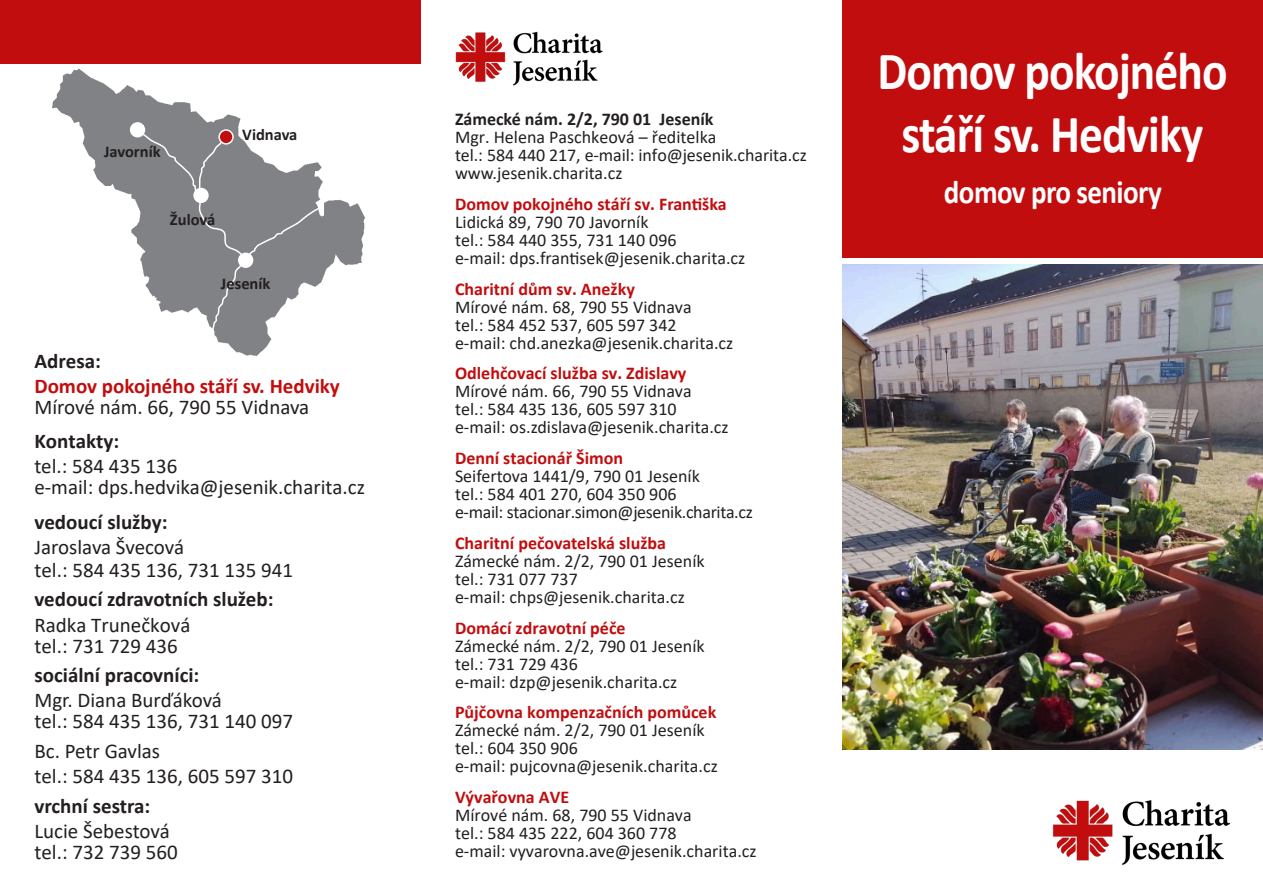
<style>
.page{position:relative;width:1263px;height:893px;background:#fff}
.page>*{position:absolute;margin:0;border:0;box-sizing:border-box;transform-origin:0 0}
.t1{font:700 54px/63px "Calibri";letter-spacing:-.02em;color:#fff;text-align:center;scale:.88 1}
.t2{font:700 33px "Calibri";letter-spacing:-.02em;color:#fff;scale:.88 1}
.t3{font:21px "Calibri";color:#231f20}
.t4{font:700 21px "Calibri";color:#231f20}
.t5{font:700 21px "Calibri";color:#c20d0e}
.t6{font:18px/18px "Calibri";color:#231f20}
.t7{font:700 18px "Calibri";color:#c20d0e}
.t8{font:18px "Calibri";letter-spacing:-.02em;color:#231f20}
.t9{font:700 18px "Calibri";color:#231f20}
.t10{font:700 16.5px "Calibri";color:#231f20}
.s1{font-weight:700;color:#c20d0e}
</style>
<div class="page">
<div style="left:0;top:0;width:421px;height:64px;background:#c20d0e"></div>
<img style="left:1053px;top:800px;width:177px;height:65px">
<img style="left:455px;top:31px;width:148px;height:55px">
<img style="left:842px;top:265px;width:421px;height:484px">
<div style="left:843px;top:0;width:420px;height:257px;background:#c20d0e"></div>
<img style="left:52px;top:68px;width:314px;height:288px">
<div style="left:131px;top:123px;width:13px;height:14px;background:#fff;border-radius:50%"></div>
<div style="left:130px;top:122px;width:15px;height:15px;border:2px solid #fff;border-radius:50%"></div>
<svg style="left:139px;top:132px;width:186px;height:207px"></svg>
<div style="left:194px;top:188px;width:14px;height:14px;background:#fff;border-radius:50%"></div>
<div style="left:193px;top:188px;width:16px;height:15px;border:2px solid #fff;border-radius:50%"></div>
<div style="left:219px;top:130px;width:14px;height:14px;background:#c20d0e;border-radius:50%"></div>
<div style="left:218px;top:129px;width:16px;height:16px;border:2px solid #fff;border-radius:50%"></div>
<p class="t10" style="left:104px;top:139px;width:58px">Javorník</p>
<p class="t10" style="left:242px;top:122px;width:57px">Vidnava</p>
<p class="t10" style="left:170px;top:207px;width:47px">Žulová</p>
<p class="t10" style="left:221px;top:272px;width:51px">Jeseník</p>
<p class="t4" style="left:34px;top:346px;width:68px">Adresa:</p>
<p class="t5" style="left:34px;top:371px;width:307px">Domov pokojného stáří sv. Hedviky</p>
<p class="t3" style="left:34px;top:392px;width:276px">Mírové nám. 66, 790 55 Vidnava</p>
<p class="t4" style="left:34px;top:426px;width:86px">Kontakty:</p>
<p class="t3" style="left:34px;top:451px;width:145px">tel.: 584 435 136</p>
<p class="t3" style="left:34px;top:472px;width:332px">e-mail: dps.hedvika@jesenik.charita.cz</p>
<p class="t4" style="left:34px;top:507px;width:135px">vedoucí služby:</p>
<p class="t3" style="left:34px;top:533px;width:151px">Jaroslava Švecová</p>
<p class="t3" style="left:34px;top:555px;width:260px">tel.: 584 435 136, 731 135 941</p>
<p class="t4" style="left:34px;top:584px;width:241px">vedoucí zdravotních služeb:</p>
<p class="t3" style="left:34px;top:610px;width:157px">Radka Trunečková</p>
<p class="t3" style="left:34px;top:631px;width:145px">tel.: 731 729 436</p>
<p class="t4" style="left:34px;top:660px;width:166px">sociální pracovníci:</p>
<p class="t3" style="left:34px;top:686px;width:189px">Mgr. Diana Burďáková</p>
<p class="t3" style="left:34px;top:707px;width:260px">tel.: 584 435 136, 731 140 097</p>
<p class="t3" style="left:34px;top:736px;width:127px">Bc. Petr Gavlas</p>
<p class="t3" style="left:34px;top:762px;width:260px">tel.: 584 435 136, 605 597 310</p>
<p class="t4" style="left:34px;top:791px;width:117px">vrchní sestra:</p>
<p class="t3" style="left:34px;top:816px;width:137px">Lucie Šebestová</p>
<p class="t3" style="left:34px;top:837px;width:145px">tel.: 732 739 560</p>
<p class="t9" style="left:455px;top:106px;width:260px">Zámecké nám. 2/2, 790 01 Jeseník</p>
<p class="t6" style="left:455px;top:128px;width:263px">Mgr. Helena Paschkeová – ředitelka</p>
<p class="t6" style="left:455px;top:146px;width:353px">tel.: 584 440 217, e-mail: info@jesenik.charita.cz</p>
<p class="t6" style="left:455px;top:164px;width:169px">www.jesenik.charita.cz</p>
<p class="t7" style="left:455px;top:191px;width:273px">Domov pokojného stáří sv. Františka</p>
<p class="t6" style="left:455px;top:212px;width:223px">Lidická 89, 790 70 Javorník tel.: 584 440 355, 731 140 096</p>
<p class="t6" style="left:455px;top:248px;width:292px">e-mail: dps.frantisek@jesenik.charita.cz</p>
<p class="t7" style="left:455px;top:276px;width:181px">Charitní dům sv. Anežky</p>
<p class="t6" style="left:455px;top:297px;width:238px">Mírové nám. 68, 790 55 Vidnava tel.: 584 452 537, 605 597 342</p>
<p class="t6" style="left:455px;top:333px;width:280px">e-mail: chd.anezka@jesenik.charita.cz</p>
<p class="t7" style="left:455px;top:361px;width:233px">Odlehčovací služba sv. Zdislavy</p>
<p class="t6" style="left:455px;top:382px;width:238px">Mírové nám. 66, 790 55 Vidnava tel.: 584 435 136, 605 597 310</p>
<p class="t6" style="left:455px;top:418px;width:275px">e-mail: os.zdislava@jesenik.charita.cz</p>
<p class="t7" style="left:455px;top:445px;width:170px">Denní stacionář Šimon</p>
<p class="t6" style="left:455px;top:467px;width:246px">Seifertova 1441/9, 790 01 Jeseník</p>
<p class="t6" style="left:455px;top:485px;width:223px">tel.: 584 401 270, 604 350 906</p>
<p class="t8" style="left:455px;top:500px;width:299px">e-mail: stacionar.simon@jesenik.charita.cz</p>
<p class="t6" style="left:455px;top:533px;width:251px"><span class="s1">Charitní pečovatelská služba<br></span>Zámecké nám. 2/2, 790 01 Jeseník</p>
<p class="t6" style="left:455px;top:569px;width:124px">tel.: 731 077 737</p>
<p class="t6" style="left:455px;top:587px;width:231px">e-mail: chps@jesenik.charita.cz</p>
<p class="t7" style="left:455px;top:615px;width:172px">Domácí zdravotní péče</p>
<p class="t6" style="left:455px;top:636px;width:251px">Zámecké nám. 2/2, 790 01 Jeseník tel.: 731 729 436</p>
<p class="t6" style="left:455px;top:672px;width:224px">e-mail: dzp@jesenik.charita.cz</p>
<p class="t7" style="left:455px;top:700px;width:263px">Půjčovna kompenzačních pomůcek</p>
<p class="t6" style="left:455px;top:721px;width:251px">Zámecké nám. 2/2, 790 01 Jeseník tel.: 604 350 906</p>
<p class="t6" style="left:455px;top:757px;width:264px">e-mail: pujcovna@jesenik.charita.cz</p>
<p class="t7" style="left:455px;top:784px;width:116px">Vývařovna AVE</p>
<p class="t6" style="left:455px;top:806px;width:303px">Mírové nám. 68, 790 55 Vidnava<br>tel.: 584 435 222, 604 360 778<br>e-mail: vyvarovna.ave@jesenik.charita.cz</p>
<p class="t1" style="left:877px;top:39px;width:399px">Domov pokojného stáří sv. Hedviky</p>
<p class="t2" style="left:944px;top:169px;width:249px">domov pro seniory</p>
</div>
